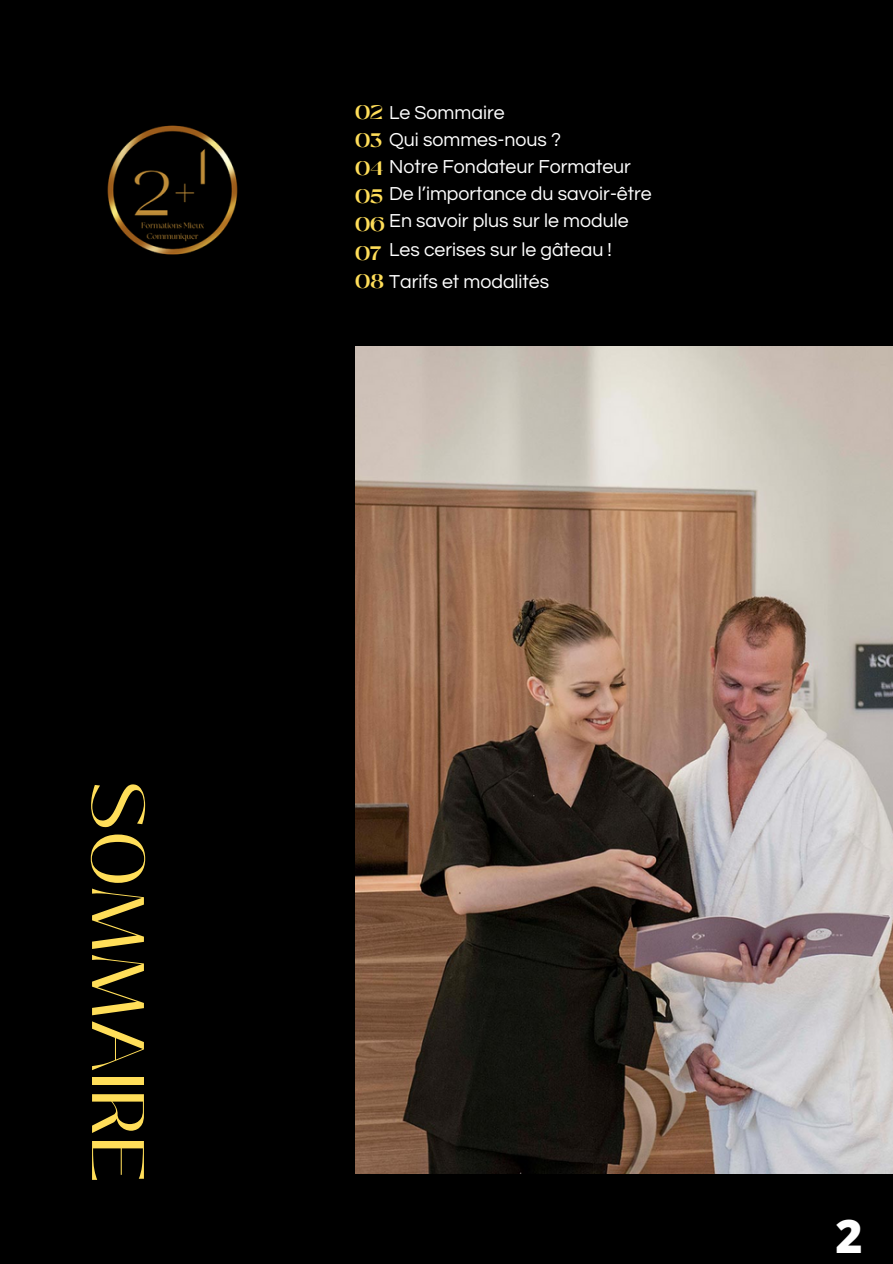
<style>
.page{position:relative;width:893px;height:1264px;background:#fff}
.page>*{position:absolute;margin:0;border:0;box-sizing:border-box;transform-origin:0 0}
.t1{font:73.8px "Black Mango";color:#ffde59}
.t2{font:800 46.5px "Open Sans";color:#fff}
.t3{font:19.5px "Questrial";color:#fff}
.t4{font:700 19.5px/28.2px "Black Mango";color:#ffde59}
.s1{font-family:"Black Mango";font-weight:700;color:#ffde59}
</style>
<div class="page">
<div style="left:0;top:0;width:892px;height:1263px;background:#000"></div>
<img style="left:107px;top:125px;width:131px;height:130px">
<img style="left:355px;top:346px;width:537px;height:827px">
<p class="t1" style="left:173px;top:781px;width:404px;rotate:90deg">SOMMAIRE</p>
<p class="t3" style="left:355px;top:103px;width:151px"><span class="s1">02</span> Le Sommaire</p>
<p class="t3" style="left:355px;top:130px;width:207px"><span class="s1">03</span> Qui sommes-nous ?</p>
<p class="t3" style="left:389px;top:157px;width:243px">Notre Fondateur Formateur</p>
<p class="t3" style="left:389px;top:184px;width:264px">De l’importance du savoir-être</p>
<p class="t3" style="left:389px;top:211px;width:241px">En savoir plus sur le module</p>
<p class="t3" style="left:389px;top:240px;width:224px">Les cerises sur le gâteau !</p>
<p class="t3" style="left:355px;top:271px;width:196px"><span class="s1">08</span> Tarifs et modalités</p>
<p class="t4" style="left:355px;top:154px;width:30px">04<br>05</p>
<p class="t4" style="left:355px;top:211px;width:31px">06</p>
<p class="t4" style="left:355px;top:239px;width:28px">07</p>
<p class="t2" style="left:835px;top:1202px;width:29px">2</p>
</div>
